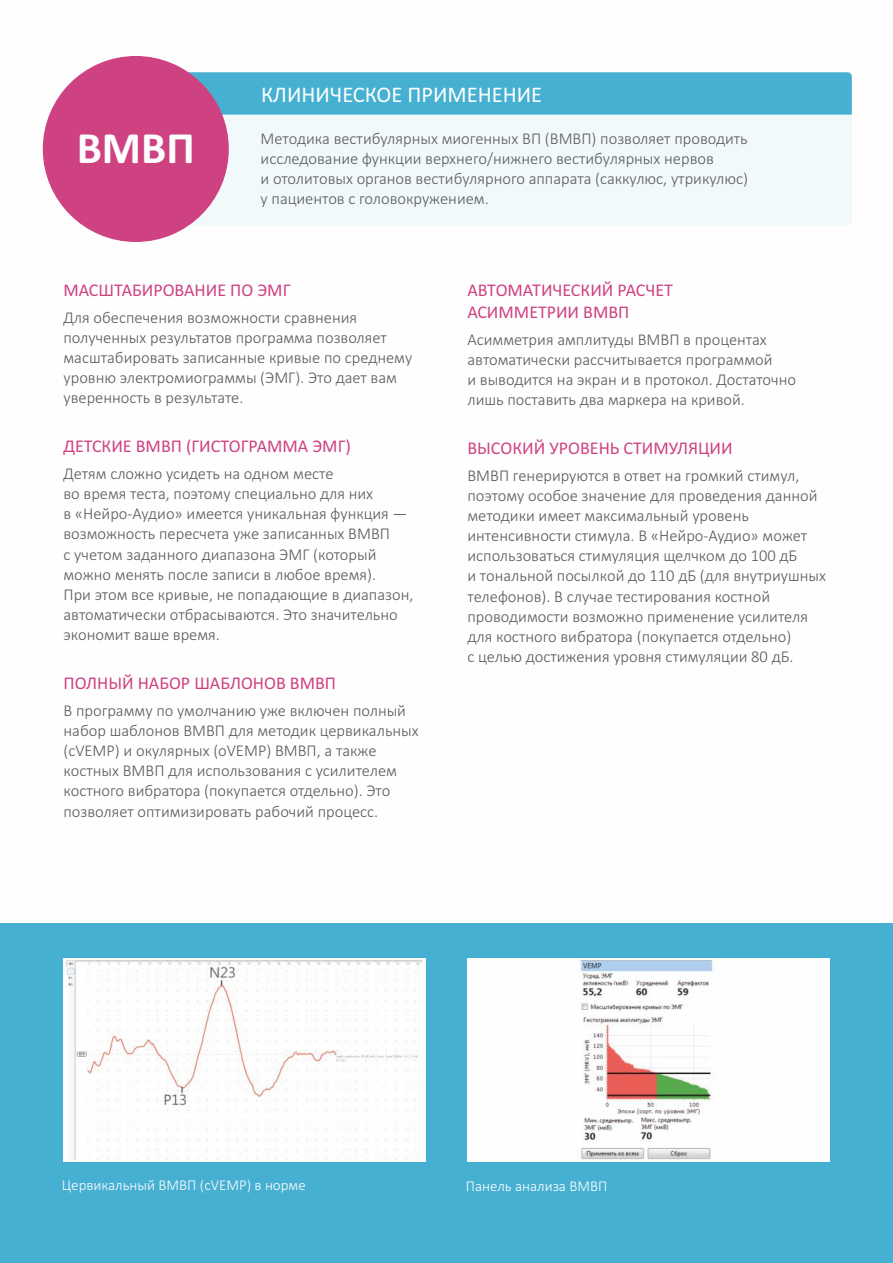
<style>
.page{position:relative;width:893px;height:1263px;background:#fff}
.page>*{position:absolute;margin:0;border:0;box-sizing:border-box;transform-origin:0 0}
.t1{font:700 45px "Calibri";color:#fefefe}
.t2{font:22.5px "Calibri";color:#fefefe}
.t3{font:18px/21.9px "Calibri";color:#ce4282}
.t4{font:300 16.5px/20.1px "Calibri";color:#5b5b5b}
.t5{font:300 15px "Calibri";color:#fefefe}
</style>
<div class="page">
<div style="left:0;top:923px;width:893px;height:340px;background:#46b0d2"></div>
<div style="left:189px;top:72px;width:663px;height:43px;background:#46b0d2"></div>
<div style="left:189px;top:115px;width:663px;height:111px;background:#f2f9fb"></div>
<div style="left:43px;top:56px;width:186px;height:186px;background:#ce4282;border-radius:50%"></div>
<img style="left:63px;top:958px;width:362px;height:204px">
<img style="left:467px;top:958px;width:362px;height:204px">
<h1 class="t1" style="left:77px;top:129px;width:120px">ВМВП</h1>
<h2 class="t2" style="left:261px;top:85px;width:283px">КЛИНИЧЕСКОЕ ПРИМЕНЕНИЕ</h2>
<p class="t4" style="left:261px;top:129px;width:489px">Методика вестибулярных миогенных ВП (ВМВП) позволяет проводить исследование функции верхнего/нижнего вестибулярных нервов<br>и отолитовых органов вестибулярного аппарата (саккулюс, утрикулюс) у пациентов с головокружением.</p>
<p class="t3" style="left:63px;top:280px;width:228px">МАСШТАБИРОВАНИЕ ПО ЭМГ</p>
<p class="t4" style="left:63px;top:308px;width:350px">Для обеспечения возможности сравнения полученных результатов программа позволяет масштабировать записанные кривые по среднему уровню электромиограммы (ЭМГ). Это дает вам уверенность в результате.</p>
<p class="t3" style="left:63px;top:437px;width:289px">ДЕТСКИЕ ВМВП (ГИСТОГРАММА ЭМГ)</p>
<p class="t4" style="left:63px;top:465px;width:351px">Детям сложно усидеть на одном месте<br>во время теста, поэтому специально для них<br>в «Нейро-Аудио» имеется уникальная функция — возможность пересчета уже записанных ВМВП<br>с учетом заданного диапазона ЭМГ (который можно менять после записи в любое время).<br>При этом все кривые, не попадающие в диапазон, автоматически отбрасываются. Это значительно экономит ваше время.</p>
<p class="t3" style="left:63px;top:674px;width:274px">ПОЛНЫЙ НАБОР ШАБЛОНОВ ВМВП</p>
<p class="t4" style="left:63px;top:702px;width:357px">В программу по умолчанию уже включен полный набор шаблонов ВМВП для методик цервикальных (cVEMP) и окулярных (oVEMP) ВМВП, а также костных ВМВП для использования с усилителем костного вибратора (покупается отдельно). Это позволяет оптимизировать рабочий процесс.</p>
<p class="t3" style="left:467px;top:280px;width:207px">АВТОМАТИЧЕСКИЙ РАСЧЕТ<br>АСИММЕТРИИ ВМВП</p>
<p class="t4" style="left:467px;top:330px;width:330px">Асимметрия амплитуды ВМВП в процентах автоматически рассчитывается программой<br>и выводится на экран и в протокол. Достаточно лишь поставить два маркера на кривой.</p>
<p class="t3" style="left:467px;top:439px;width:267px">ВЫСОКИЙ УРОВЕНЬ СТИМУЛЯЦИИ</p>
<p class="t4" style="left:467px;top:467px;width:360px">ВМВП генерируются в ответ на громкий стимул, поэтому особое значение для проведения данной методики имеет максимальный уровень интенсивности стимула. В «Нейро-Аудио» может использоваться стимуляция щелчком до 100 дБ<br>и тональной посылкой до 110 дБ (для внутриушных телефонов). В случае тестирования костной проводимости возможно применение усилителя для костного вибратора (покупается отдельно)<br>с целью достижения уровня стимуляции 80 дБ.</p>
<p class="t5" style="left:62px;top:1179px;width:245px">Цервикальный ВМВП (cVEMP) в норме</p>
<p class="t5" style="left:466px;top:1180px;width:143px">Панель анализа ВМВП</p>
</div>
